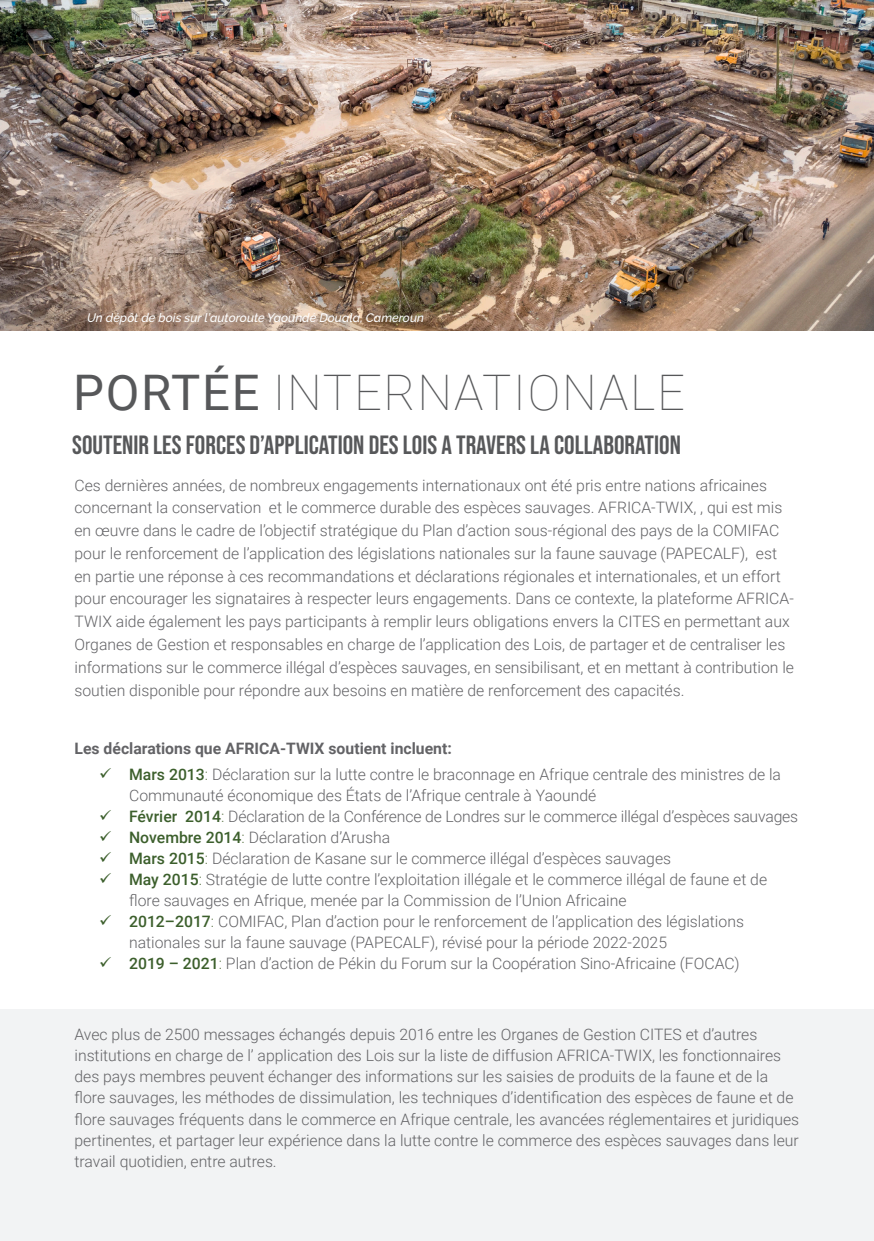
<style>
.page{position:relative;width:874px;height:1241px;background:#fff}
.page>*{position:absolute;margin:0;border:0;box-sizing:border-box;transform-origin:0 0}
.t1{font:100 49px "Roboto";letter-spacing:.035em;color:#57585a}
.t2{font:26.25px "Bebas Neue";color:#57585a}
.t3{font:300 15.75px/22.8px "Roboto";color:#636366}
.t4{font:700 15.75px "Roboto";color:#636366}
.t5{font:italic 500 12.25px "Raleway";color:#fff}
.s1{font-weight:400}
.s2{font-weight:500;color:#3c5f2c}
.s3{color:#637a4e}
</style>
<div class="page">
<img style="left:0;top:0;width:873px;height:330px">
<div style="left:0;top:1009px;width:873px;height:231px;background:#f2f3f4"></div>
<p class="t5" style="left:87px;top:310px;width:338px">Un dépôt de bois sur l’autoroute Yaoundé Douala, Cameroun</p>
<p class="t1" style="left:73px;top:358px;width:613px"><span class="s1">PORTÉE</span> INTERNATIONALE</p>
<p class="t2" style="left:72px;top:430px;width:609px">SOUTENIR LES FORCES D’APPLICATION DES LOIS A TRAVERS LA COLLABORATION</p>
<p class="t3" style="left:74px;top:473px;width:720px">Ces dernières années, de nombreux engagements internationaux ont été pris entre nations africaines concernant la conservation et le commerce durable des espèces sauvages. AFRICA-TWIX, , qui est mis en œuvre dans le cadre de l’objectif stratégique du Plan d’action sous-régional des pays de la COMIFAC pour le renforcement de l’application des législations nationales sur la faune sauvage (PAPECALF), est en partie une réponse à ces recommandations et déclarations régionales et internationales, et un effort pour encourager les signataires à respecter leurs engagements. Dans ce contexte, la plateforme AFRICA-TWIX aide également les pays participants à remplir leurs obligations envers la CITES en permettant aux Organes de Gestion et responsables en charge de l’application des Lois, de partager et de centraliser les informations sur le commerce illégal d’espèces sauvages, en sensibilisant, et en mettant à contribution le soutien disponible pour répondre aux besoins en matière de renforcement des capacités.</p>
<p class="t4" style="left:74px;top:736px;width:378px">Les déclarations que AFRICA-TWIX soutient incluent:</p>
<p class="t3" style="left:129px;top:762px;width:653px;line-height:21px"><span class="s2">Mars 2013</span><span class="s3">:</span> Déclaration sur la lutte contre le braconnage en Afrique centrale des ministres de la<br>Communauté économique des États de l’Afrique centrale à Yaoundé</p>
<p class="t3" style="left:129px;top:803px;width:670px"><span class="s2">Février 2014</span><span class="s3">:</span> Déclaration de la Conférence de Londres sur le commerce illégal d’espèces sauvages</p>
<p class="t3" style="left:129px;top:824px;width:262px"><span class="s2">Novembre 2014</span><span class="s3">:</span> Déclaration d’Arusha</p>
<p class="t3" style="left:129px;top:845px;width:543px"><span class="s2">Mars 2015</span><span class="s3">:</span> Déclaration de Kasane sur le commerce illégal d’espèces sauvages</p>
<p class="t3" style="left:129px;top:867px;width:639px;line-height:21px"><span class="s2">May 2015</span><span class="s3">:</span> Stratégie de lutte contre l’exploitation illégale et le commerce illégal de faune et de flore sauvages en Afrique, menée par la Commission de l’Union Africaine</p>
<p class="t3" style="left:129px;top:909px;width:616px;line-height:21px"><span class="s2">2012–2017</span><span class="s3">:</span> COMIFAC, Plan d’action pour le renforcement de l’application des législations nationales sur la faune sauvage (PAPECALF), révisé pour la période 2022-2025</p>
<p class="t3" style="left:129px;top:950px;width:611px"><span class="s2">2019 – 2021</span><span class="s3">:</span> Plan d’action de Pékin du Forum sur la Coopération Sino-Africaine (FOCAC)</p>
<p class="t3" style="left:74px;top:1023px;width:725px;line-height:21px">Avec plus de 2500 messages échangés depuis 2016 entre les Organes de Gestion CITES et d’autres institutions en charge de l’ application des Lois sur la liste de diffusion AFRICA-TWIX, les fonctionnaires des pays membres peuvent échanger des informations sur les saisies de produits de la faune et de la flore sauvages, les méthodes de dissimulation, les techniques d’identification des espèces de faune et de flore sauvages fréquents dans le commerce en Afrique centrale, les avancées réglementaires et juridiques pertinentes, et partager leur expérience dans la lutte contre le commerce des espèces sauvages dans leur travail quotidien, entre autres.</p>
</div>
